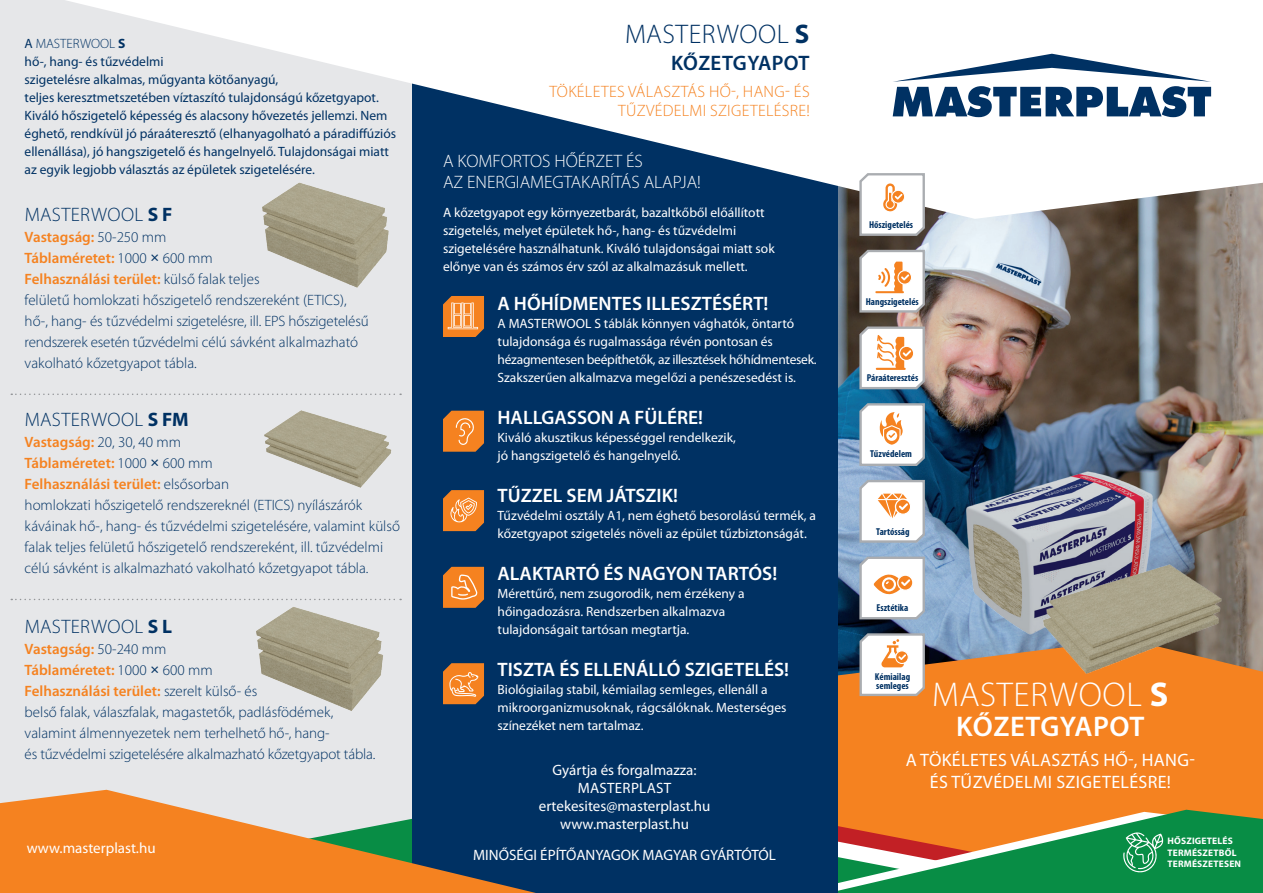
<style>
.page{position:relative;width:1263px;height:893px;background:#fff}
.page>*{position:absolute;margin:0;border:0;box-sizing:border-box;transform-origin:0 0}
.t1{font:300 34.5px "Myriad Pro";letter-spacing:.02em;color:#fff}
.t2{font:600 28.5px "Myriad Pro";letter-spacing:.02em;color:#fff}
.t3{font:300 27px "Myriad Pro";letter-spacing:.02em;color:#003163}
.t4{font:600 21px "Myriad Pro";letter-spacing:.02em;color:#003163}
.t5{font:600 19.5px "Myriad Pro";color:#fff}
.t6{font:300 19.5px "Myriad Pro";letter-spacing:.02em;color:#003163}
.t7{font:18px "Myriad Pro";letter-spacing:.02em;color:#fff}
.t8{font:300 18px "Myriad Pro";color:#fff}
.t9{font:300 16.5px "Myriad Pro";letter-spacing:.02em;color:#f58220}
.t10{font:300 15px/21px "Myriad Pro";color:#003163}
.t11{font:600 15px "Myriad Pro";color:#f58220}
.t12{font:15px "Myriad Pro";color:#fff}
.t13{font:15px "Myriad Pro";letter-spacing:.02em;color:#fff}
.t14{font:13.5px/18px "Myriad Pro";color:#fff}
.t15{font:13.5px/18px "Myriad Pro";color:#003163}
.t16{font:13.5px/18px "Myriad Pro";letter-spacing:-.02em;color:#fff}
.t17{font:300 13.5px "Myriad Pro";color:#003163}
.t18{font:700 condensed 10.05px/8.6px "Myriad Pro";color:#003163}
.t19{font:700 9.45px "Myriad Pro";letter-spacing:.02em;color:#fff}
.s1{font-weight:400}
.s2{font-weight:700}
.s3{font-weight:300;color:#003163}
.s4{font-family:"Gotham";font-weight:400;color:#003163}
</style>
<div class="page">
<div style="left:0;top:0;width:412px;height:893px;background:#e6e7e9"></div>
<img style="left:838px;top:219px;width:425px;height:420px">
<div style="left:838px;top:639px;width:425px;height:171px;background:#f58220"></div>
<div style="left:412px;top:0;width:426px;height:893px;background:#003163"></div>
<svg style="left:66px;top:0;width:1197px;height:219px;fill:#fff"></svg>
<svg style="left:893px;top:54px;width:318px;height:63px"></svg>
<svg style="left:838px;top:810px;width:425px;height:83px;background:#649250"></svg>
<svg style="left:858px;top:171px;width:68px;height:66px"></svg>
<svg style="left:858px;top:631px;width:68px;height:66px"></svg>
<svg style="left:858px;top:248px;width:68px;height:66px"></svg>
<svg style="left:858px;top:478px;width:68px;height:66px"></svg>
<svg style="left:858px;top:554px;width:68px;height:67px"></svg>
<svg style="left:858px;top:324px;width:68px;height:66px"></svg>
<svg style="left:0;top:790px;width:536px;height:103px;fill:#f58220"></svg>
<svg style="left:443px;top:490px;width:41px;height:41px;background:#ea8b39"></svg>
<svg style="left:443px;top:567px;width:41px;height:41px;background:#ea8936"></svg>
<svg style="left:443px;top:296px;width:41px;height:41px;background:#eb9144"></svg>
<svg style="left:443px;top:411px;width:41px;height:41px;background:#e98530"></svg>
<svg style="left:443px;top:663px;width:41px;height:41px;background:#ea8b3a"></svg>
<svg style="left:11px;top:599px;width:390px;height:1px"></svg>
<svg style="left:11px;top:394px;width:390px;height:1px"></svg>
<svg style="left:858px;top:401px;width:68px;height:66px"></svg>
<img style="left:956px;top:462px;width:205px;height:179px">
<img style="left:1032px;top:554px;width:204px;height:132px">
<img style="left:253px;top:176px;width:145px;height:112px">
<img style="left:264px;top:410px;width:128px;height:78px">
<img style="left:246px;top:598px;width:147px;height:113px">
<p class="t17" style="left:25px;top:36px;width:102px"><span class="s1">A</span> MASTERWOOL <span class="s2">S</span></p>
<p class="t15" style="left:25px;top:52px;width:141px">hő-, hang- és tűzvédelmi</p>
<p class="t15" style="left:25px;top:70px;width:255px">szigetelésre alkalmas, műgyanta kötőanyagú,</p>
<p class="t15" style="left:25px;top:88px;width:356px">teljes keresztmetszetében víztaszító tulajdonságú kőzetgyapot.</p>
<p class="t15" style="left:25px;top:106px;width:373px">Kiváló hőszigetelő képesség és alacsony hővezetés jellemzi. Nem éghető, rendkívül jó páraáteresztő (elhanyagolható a páradiffúziós ellenállása), jó hangszigetelő és hangelnyelő. Tulajdonságai miatt</p>
<p class="t15" style="left:25px;top:160px;width:292px">az egyik legjobb választás az épületek szigetelésére.</p>
<p class="t6" style="left:25px;top:202px;width:149px">MASTERWOOL <span class="s2">S F</span></p>
<p class="t11" style="left:25px;top:227px;width:143px">Vastagság: <span class="s3">50-250 mm</span></p>
<p class="t11" style="left:25px;top:248px;width:190px">Táblaméretet: <span class="s3">1000</span> <span class="s4">×</span> <span class="s3">600 mm</span></p>
<p class="t11" style="left:25px;top:269px;width:237px">Felhasználási terület: <span class="s3">külső falak teljes</span></p>
<p class="t10" style="left:25px;top:289px;width:324px">felületű homlokzati hőszigetelő rendszereként (ETICS),</p>
<p class="t10" style="left:25px;top:310px;width:346px">hő-, hang- és tűzvédelmi szigetelésre, ill. EPS hőszigetelésű rendszerek esetén tűzvédelmi célú sávként alkalmazható</p>
<p class="t10" style="left:25px;top:352px;width:174px">vakolható kőzetgyapot tábla.</p>
<p class="t6" style="left:25px;top:408px;width:165px">MASTERWOOL <span class="s2">S FM</span></p>
<p class="t11" style="left:25px;top:433px;width:158px">Vastagság: <span class="s3">20, 30, 40 mm</span></p>
<p class="t11" style="left:25px;top:454px;width:190px">Táblaméretet: <span class="s3">1000</span> <span class="s4">×</span> <span class="s3">600 mm</span></p>
<p class="t11" style="left:25px;top:475px;width:206px">Felhasználási terület: <span class="s3">elsősorban</span></p>
<p class="t10" style="left:25px;top:495px;width:377px">homlokzati hőszigetelő rendszereknél (ETICS) nyílászárók káváinak hő-, hang- és tűzvédelmi szigetelésére, valamint külső falak teljes felületű hőszigetelő rendszereként, ill. tűzvédelmi célú sávként is alkalmazható vakolható kőzetgyapot tábla.</p>
<p class="t6" style="left:25px;top:615px;width:149px">MASTERWOOL <span class="s2">S L</span></p>
<p class="t11" style="left:25px;top:640px;width:143px">Vastagság: <span class="s3">50-240 mm</span></p>
<p class="t11" style="left:25px;top:661px;width:190px">Táblaméretet: <span class="s3">1000</span> <span class="s4">×</span> <span class="s3">600 mm</span></p>
<p class="t11" style="left:25px;top:682px;width:234px">Felhasználási terület: <span class="s3">szerelt külső- és</span></p>
<p class="t10" style="left:25px;top:702px;width:310px">belső falak, válaszfalak, magastetők, padlásfödémek,</p>
<p class="t10" style="left:25px;top:723px;width:306px">valamint álmennyezetek nem terhelhető hő-, hang-</p>
<p class="t10" style="left:25px;top:744px;width:352px">és tűzvédelmi szigetelésére alkalmazható kőzetgyapot tábla.</p>
<p class="t12" style="left:27px;top:839px;width:130px">www.masterplast.hu</p>
<p class="t3" style="left:625px;top:17px;width:186px">MASTERWOOL <span class="s2">S</span></p>
<p class="t4" style="left:671px;top:49px;width:140px">KŐZETGYAPOT</p>
<p class="t9" style="left:549px;top:81px;width:262px">TÖKÉLETES VÁLASZTÁS HŐ-, HANG- ÉS</p>
<p class="t9" style="left:618px;top:101px;width:193px">TŰZVÉDELMI SZIGETELÉSRE!</p>
<p class="t8" style="left:443px;top:150px;width:201px">A KOMFORTOS HŐÉRZET ÉS</p>
<p class="t8" style="left:443px;top:171px;width:259px">AZ ENERGIAMEGTAKARÍTÁS ALAPJA!</p>
<p class="t14" style="left:443px;top:203px;width:323px">A kőzetgyapot egy környezetbarát, bazaltkőből előállított szigetelés, melyet épületek hő-, hang- és tűzvédelmi</p>
<p class="t14" style="left:443px;top:239px;width:333px">szigetelésére használhatunk. Kiváló tulajdonságai miatt sok</p>
<p class="t14" style="left:443px;top:257px;width:306px">előnye van és számos érv szól az alkalmazásuk mellett.</p>
<p class="t5" style="left:497px;top:291px;width:272px">A HŐHÍDMENTES ILLESZTÉSÉRT!</p>
<p class="t14" style="left:497px;top:314px;width:298px">A MASTERWOOL S táblák könnyen vághatók, öntartó</p>
<p class="t14" style="left:497px;top:332px;width:277px">tulajdonsága és rugalmassága révén pontosan és</p>
<p class="t16" style="left:497px;top:350px;width:321px">hézagmentesen beépíthetők, az illesztések hőhídmentesek.<br>Szakszerűen alkalmazva megelőzi a penészesedést is.</p>
<p class="t5" style="left:497px;top:405px;width:207px">HALLGASSON A FÜLÉRE!</p>
<p class="t14" style="left:497px;top:428px;width:240px">Kiváló akusztikus képességgel rendelkezik,</p>
<p class="t14" style="left:497px;top:446px;width:185px">jó hangszigetelő és hangelnyelő.</p>
<p class="t5" style="left:497px;top:483px;width:182px">TŰZZEL SEM JÁTSZIK!</p>
<p class="t14" style="left:497px;top:506px;width:320px">Tűzvédelmi osztály A1, nem éghető besorolású termék, a kőzetgyapot szigetelés növeli az épület tűzbiztonságát.</p>
<p class="t5" style="left:497px;top:561px;width:281px">ALAKTARTÓ ÉS NAGYON TARTÓS!</p>
<p class="t14" style="left:497px;top:584px;width:248px">Mérettűrő, nem zsugorodik, nem érzékeny a</p>
<p class="t14" style="left:497px;top:602px;width:229px">hőingadozásra. Rendszerben alkalmazva</p>
<p class="t14" style="left:497px;top:620px;width:193px">tulajdonságait tartósan megtartja.</p>
<p class="t5" style="left:497px;top:657px;width:293px">TISZTA ÉS ELLENÁLLÓ SZIGETELÉS!</p>
<p class="t14" style="left:497px;top:680px;width:272px">Biológiailag stabil, kémiailag semleges, ellenáll a</p>
<p class="t14" style="left:497px;top:698px;width:291px">mikroorganizmusoknak, rágcsálóknak. Mesterséges</p>
<p class="t14" style="left:497px;top:716px;width:148px">színezéket nem tartalmaz.</p>
<p class="t12" style="left:552px;top:760px;width:146px">Gyártja és forgalmazza:</p>
<p class="t13" style="left:578px;top:778px;width:95px">MASTERPLAST</p>
<p class="t12" style="left:539px;top:796px;width:173px">ertekesites@masterplast.hu</p>
<p class="t12" style="left:560px;top:814px;width:130px">www.masterplast.hu</p>
<p class="t12" style="left:473px;top:846px;width:304px">MINŐSÉGI ÉPÍTŐANYAGOK MAGYAR GYÁRTÓTÓL</p>
<p class="t18" style="left:869px;top:220px;width:46px">Hőszigetelés</p>
<p class="t18" style="left:866px;top:297px;width:55px">Hangszigetelés</p>
<p class="t18" style="left:867px;top:374px;width:53px">Páraáteresztés</p>
<p class="t18" style="left:870px;top:450px;width:43px">Tűzvédelem</p>
<p class="t18" style="left:876px;top:527px;width:35px">Tartósság</p>
<p class="t18" style="left:877px;top:603px;width:33px">Esztétika</p>
<p class="t18" style="left:875px;top:672px;width:37px">Kémiailag semleges</p>
<p class="t1" style="left:932px;top:674px;width:238px">MASTERWOOL <span class="s2">S</span></p>
<p class="t2" style="left:956px;top:709px;width:190px">KŐZETGYAPOT</p>
<p class="t7" style="left:906px;top:749px;width:291px">A TÖKÉLETES VÁLASZTÁS HŐ-, HANG-</p>
<p class="t7" style="left:930px;top:771px;width:243px">ÉS TŰZVÉDELMI SZIGETELÉSRE!</p>
<p class="t19" style="left:1167px;top:835px;width:67px">HŐSZIGETELÉS</p>
<p class="t19" style="left:1167px;top:846px;width:71px">TERMÉSZETBŐL</p>
<p class="t19" style="left:1167px;top:858px;width:75px">TERMÉSZETESEN</p>
</div>
